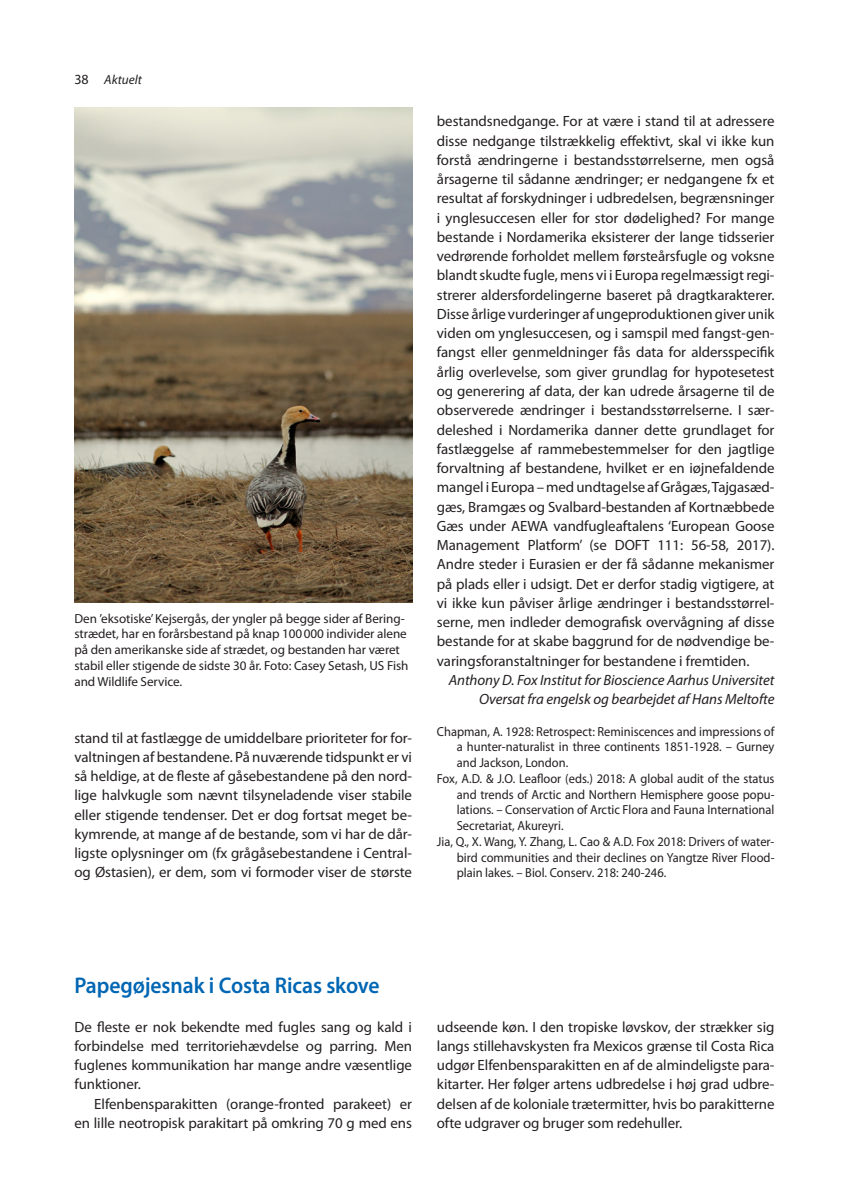
<style>
.page{position:relative;width:844px;height:1191px;background:#fff}
.page>*{position:absolute;margin:0;border:0;box-sizing:border-box;transform-origin:0 0}
.t1{font:600 22.75px "Myriad Pro";letter-spacing:-.005em;color:#0166b3;scale:.95 1}
.t2{font:14.88px/19.2px "Myriad Pro";letter-spacing:-.005em;color:#231f20;text-align:justify}
.t3{font:italic 14.88px/19.2px "Myriad Pro";letter-spacing:-.005em;color:#231f20;text-align:right}
.t4{font:13.12px "Myriad Pro";color:#231f20;scale:.95 1}
.t5{font:13.12px/15.8px "Myriad Pro";color:#231f20}
.t6{font:italic 13.12px "Myriad Pro";color:#231f20}
.s1{font-style:normal;font-size:14px}
</style>
<div class="page">
<img style="left:74px;top:107px;width:338px;height:496px">
<p class="t6" style="left:74px;top:72px;width:69px"><span class="s1">38</span> Aktuelt</p>
<p class="t5" style="left:74px;top:610px;width:335px">Den ’eksotiske’ Kejsergås, der yngler på begge sider af Bering&shy;strædet, har en forårsbestand på knap 100000 individer alene på den amerikanske side af strædet, og bestanden har været stabil eller stigende de sidste 30 år. Foto: Casey Setash, US Fish and Wildlife Service.</p>
<p class="t2" style="left:74px;top:728px;width:339px">stand til at fastlægge de umiddelbare prioriteter for for&shy;valtningen af bestandene. På nuværende tidspunkt er vi så heldige, at de fleste af gåsebestandene på den nord&shy;lige halvkugle som nævnt tilsyneladende viser stabile eller stigende tendenser. Det er dog fortsat meget be&shy;kymrende, at mange af de bestande, som vi har de dår&shy;ligste oplysninger om (fx grågåsebestandene i Central&shy;og Østasien), er dem, som vi formoder viser de største</p>
<p class="t2" style="left:437px;top:112px;width:339px">bestandsnedgange. For at være i stand til at adressere disse nedgange tilstrækkelig effektivt, skal vi ikke kun forstå ændringerne i bestandsstørrelserne, men også årsagerne til sådanne ændringer; er nedgangene fx et resultat af forskydninger i udbredelsen, begrænsninger i ynglesuccesen eller for stor dødelighed? For mange bestande i Nordamerika eksisterer der lange tidsserier vedrørende forholdet mellem førsteårsfugle og voksne blandt skudte fugle, mens vi i Europa regelmæssigt regi&shy;strerer aldersfordelingerne baseret på dragtkarakterer.<br>Disse årlige vurderinger af ungeproduktionen giver unik viden om ynglesuccesen, og i samspil med fangst-gen&shy;fangst eller genmeldninger fås data for aldersspecifik årlig overlevelse, som giver grundlag for hypotesetest og generering af data, der kan udrede årsagerne til de observerede ændringer i bestandsstørrelserne. I sær&shy;deleshed i Nordamerika danner dette grundlaget for fastlæggelse af rammebestemmelser for den jagtlige forvaltning af bestandene, hvilket er en iøjnefaldende mangel i Europa – med undtagelse af Grågæs, Tajgasæd&shy;gæs, Bramgæs og Svalbard-bestanden af Kortnæbbede Gæs under AEWA vandfugleaftalens ‘European Goose Management Platform’ (se DOFT 111: 56-58, 2017).<br>Andre steder i Eurasien er der få sådanne mekanismer på plads eller i udsigt. Det er derfor stadig vigtigere, at vi ikke kun påviser årlige ændringer i bestandsstørrel&shy;serne, men indleder demografisk overvågning af disse bestande for at skabe baggrund for de nødvendige be&shy;varingsforanstaltninger for bestandene i fremtiden.</p>
<p class="t3" style="left:448px;top:670px;width:327px">Anthony D. Fox Institut for Bioscience Aarhus Universitet<br>Oversat fra engelsk og bearbejdet af Hans Meltofte</p>
<p class="t4" style="left:437px;top:723px;width:357px">Chapman, A. 1928: Retrospect: Reminiscences and impressions of</p>
<p class="t4" style="left:456px;top:739px;width:336px">a hunter-naturalist in three continents 1851-1928. – Gurney</p>
<p class="t4" style="left:456px;top:754px;width:119px">and Jackson, London.</p>
<p class="t4" style="left:437px;top:770px;width:357px">Fox, A.D. &amp; J.O. Leafloor (eds.) 2018: A global audit of the status</p>
<p class="t4" style="left:456px;top:786px;width:336px">and trends of Arctic and Northern Hemisphere goose popu-</p>
<p class="t4" style="left:456px;top:802px;width:336px">lations. – Conservation of Arctic Flora and Fauna International</p>
<p class="t4" style="left:456px;top:817px;width:114px">Secretariat, Akureyri.</p>
<p class="t4" style="left:437px;top:833px;width:357px">Jia, Q., X. Wang, Y. Zhang, L. Cao &amp; A.D. Fox 2018: Drivers of water-</p>
<p class="t4" style="left:456px;top:849px;width:336px">bird communities and their declines on Yangtze River Flood-</p>
<p class="t4" style="left:456px;top:865px;width:222px">plain lakes. – Biol. Conserv. 218: 240-246.</p>
<h1 class="t1" style="left:74px;top:971px;width:323px">Papegøjesnak i Costa Ricas skove</h1>
<p class="t2" style="left:74px;top:1016px;width:339px">De fleste er nok bekendte med fugles sang og kald i forbindelse med territoriehævdelse og parring. Men fuglenes kommunikation har mange andre væsentlige funktioner.</p>
<p class="t2" style="left:74px;top:1093px;width:339px;text-align:right">Elfenbensparakitten (orange-fronted parakeet) er<br>en lille neotropisk parakitart på omkring 70 g med ens</p>
<p class="t2" style="left:437px;top:1016px;width:339px">udseende køn. I den tropiske løvskov, der strækker sig langs stillehavskysten fra Mexicos grænse til Costa Rica udgør Elfenbensparakitten en af de almindeligste para&shy;kitarter. Her følger artens udbredelse i høj grad udbre&shy;delsen af de koloniale trætermitter, hvis bo parakitterne ofte udgraver og bruger som redehuller.</p>
</div>
